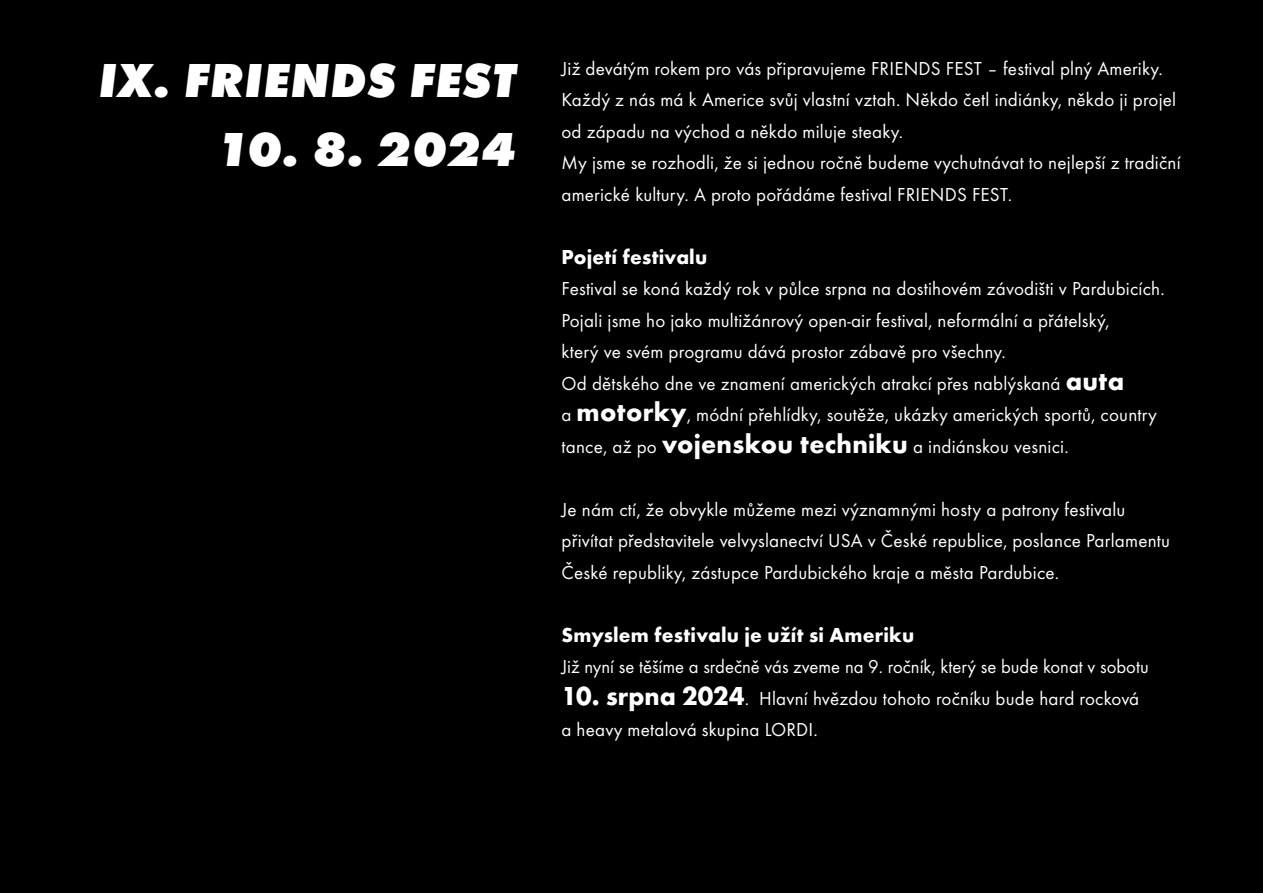
<style>
.page{position:relative;width:1263px;height:893px;background:#000}
.page>*{position:absolute;margin:0;border:0;box-sizing:border-box;transform-origin:0 0}
.t1{font:49.5px "Futura TOT Extr Bold Obli";letter-spacing:.01em;color:#fff}
.t2{font:700 21px "Futura TOT";letter-spacing:.01em;color:#fff}
.t3{font:19.5px/31.5px "Futura TOT";letter-spacing:.01em;color:#fff}
.t4{font:19.5px "Futura TOT";letter-spacing:.01em;color:#fff;scale:.96 1}
.s1{font-weight:700;font-size:27px}
</style>
<div class="page">
<h1 class="t1" style="left:97px;top:50px;width:419px">IX. FRIENDS FEST</h1>
<h1 class="t1" style="left:214px;top:119px;width:302px">10. 8. 2024</h1>
<p class="t3" style="left:561px;top:52px;width:621px">Již devátým rokem pro vás připravujeme FRIENDS FEST – festival plný Ameriky.<br>Každý z nás má k Americe svůj vlastní vztah. Někdo četl indiánky, někdo ji projel od západu na východ a někdo miluje steaky.<br>My jsme se rozhodli, že si jednou ročně budeme vychutnávat to nejlepší z tradiční americké kultury. A proto pořádáme festival FRIENDS FEST.</p>
<p class="t2" style="left:561px;top:244px;width:147px">Pojetí festivalu</p>
<p class="t3" style="left:561px;top:273px;width:605px">Festival se koná každý rok v půlce srpna na dostihovém závodišti v Pardubicích.<br>Pojali jsme ho jako multižánrový open-air festival, neformální a přátelský,<br>který ve svém programu dává prostor zábavě pro všechny.<br>Od dětského dne ve znamení amerických atrakcí přes nablýskaná <span class="s1">auta<br></span>a <span class="s1">motorky</span>, módní přehlídky, soutěže, ukázky amerických sportů, country tance, až po <span class="s1">vojenskou techniku</span> a indiánskou vesnici.</p>
<p class="t3" style="left:561px;top:493px;width:610px">Je nám ctí, že obvykle můžeme mezi významnými hosty a patrony festivalu přivítat představitele velvyslanectví USA v České republice, poslance Parlamentu<br>České republiky, zástupce Pardubického kraje a města Pardubice.</p>
<p class="t2" style="left:561px;top:622px;width:354px">Smyslem festivalu je užít si Ameriku</p>
<p class="t4" style="left:561px;top:655px;width:613px">Již nyní se těšíme a srdečně vás zveme na 9. ročník, který se bude konat v sobotu</p>
<p class="t3" style="left:561px;top:682px;width:579px"><span class="s1">10. srpna 2024</span>. Hlavní hvězdou tohoto ročníku bude hard rocková a heavy metalová skupina LORDI.</p>
</div>
